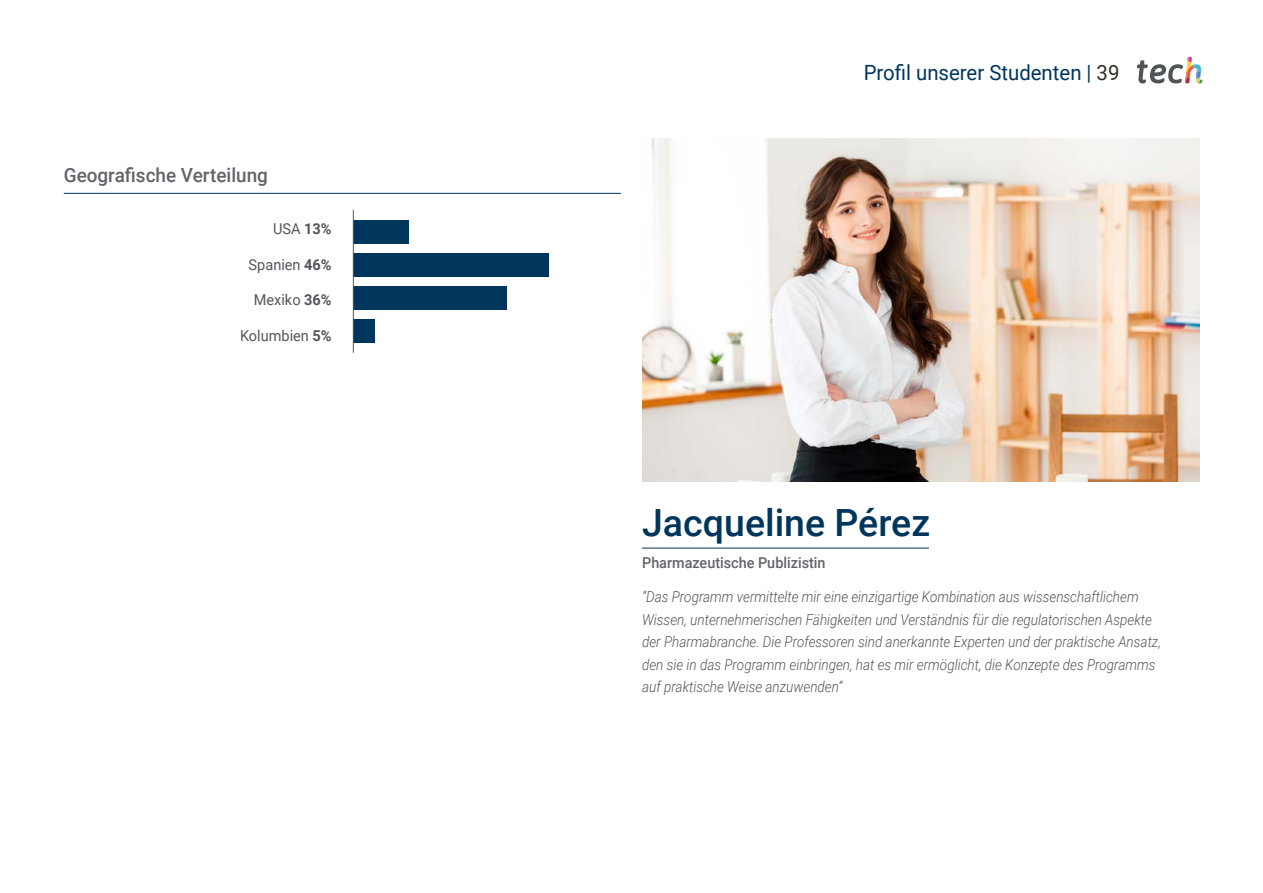
<style>
.page{position:relative;width:1263px;height:893px;background:#fff}
.page>*{position:absolute;margin:0;border:0;box-sizing:border-box;transform-origin:0 0}
.t1{font:500 37.5px "Roboto";color:#00355c}
.t2{font:21px "Roboto";color:#00355e}
.t3{font:500 19.5px "Roboto";color:#61646a}
.t4{font:italic 300 15px/22.5px "Roboto";color:#52555b;scale:.9 1}
.t5{font:15px "Roboto";color:#52555b}
.t6{font:500 15px "Roboto";color:#61646a;scale:.96 1}
.s1{font-weight:700}
.s2{color:#312e20}
</style>
<div class="page">
<svg style="left:1137px;top:57px;width:65px;height:27px"></svg>
<hr style="left:642px;top:548px;width:287px;height:1px;background:#003050">
<img style="left:642px;top:138px;width:557px;height:343px">
<hr style="left:64px;top:193px;width:557px;height:1px;background:#00355c">
<div style="left:353px;top:220px;width:56px;height:24px;background:#00355c"></div>
<div style="left:353px;top:253px;width:196px;height:24px;background:#00355c"></div>
<div style="left:353px;top:287px;width:153px;height:23px;background:#00355c"></div>
<div style="left:353px;top:320px;width:22px;height:23px;background:#00355c"></div>
<hr style="left:353px;top:210px;width:1px;height:143px;background:#52555b">
<h3 class="t3" style="left:64px;top:161px;width:206px">Geografische Verteilung</h3>
<p class="t5" style="left:273px;top:218px;width:60px">USA <span class="s1">13%</span></p>
<p class="t5" style="left:249px;top:254px;width:85px">Spanien <span class="s1">46%</span></p>
<p class="t5" style="left:254px;top:289px;width:79px">Mexiko <span class="s1">36%</span></p>
<p class="t5" style="left:240px;top:325px;width:93px">Kolumbien <span class="s1">5%</span></p>
<h2 class="t2" style="left:864px;top:57px;width:257px">Profil unserer Studenten | <span class="s2">39</span></h2>
<h1 class="t1" style="left:642px;top:496px;width:290px">Jacqueline Pérez</h1>
<p class="t6" style="left:642px;top:552px;width:193px">Pharmazeutische Publizistin</p>
<p class="t4" style="left:642px;top:585px;width:578px">”Das Programm vermittelte mir eine einzigartige Kombination aus wissenschaftlichem Wissen, unternehmerischen Fähigkeiten und Verständnis für die regulatorischen Aspekte der Pharmabranche. Die Professoren sind anerkannte Experten und der praktische Ansatz, den sie in das Programm einbringen, hat es mir ermöglicht, die Konzepte des Programms auf praktische Weise anzuwenden“</p>
</div>
